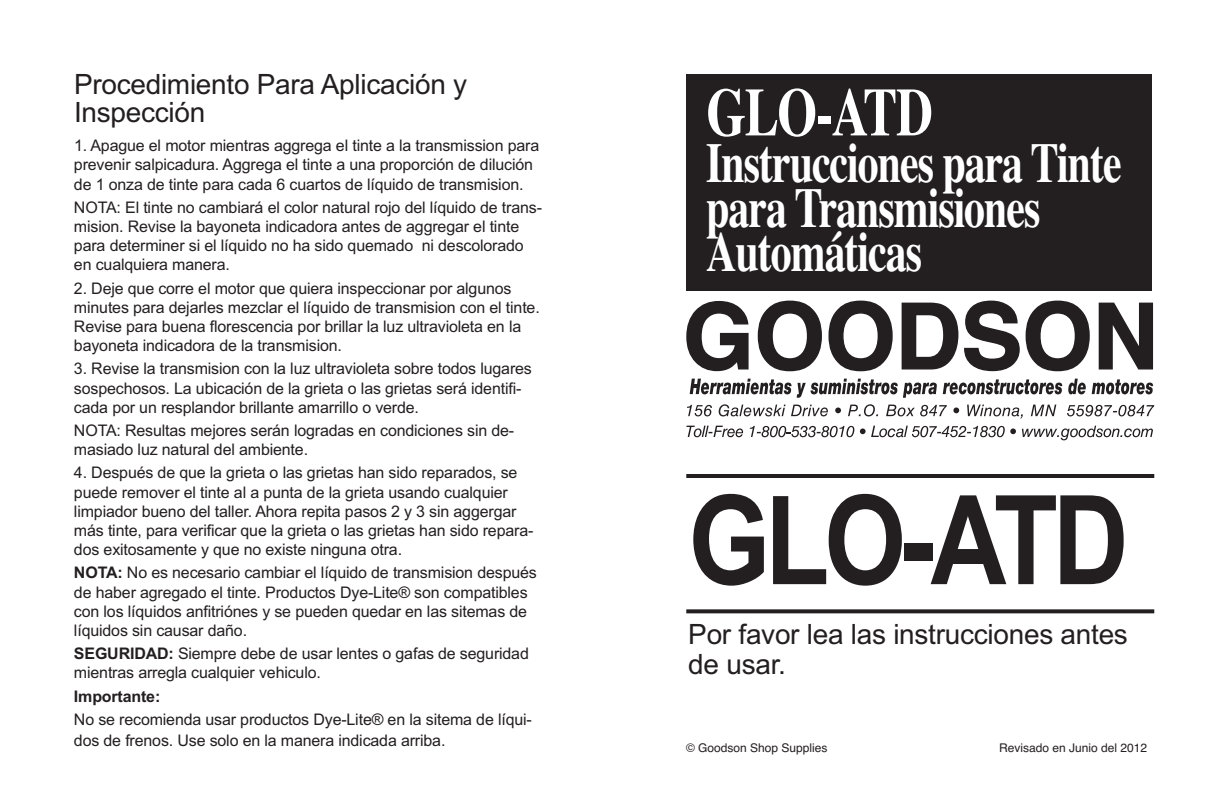
<style>
.page{position:relative;width:1224px;height:792px;background:#fff}
.page>*{position:absolute;margin:0;border:0;box-sizing:border-box;transform-origin:0 0}
.t1{font:700 124px "Arial";letter-spacing:-.05em;color:#231f20;scale:.85 1}
.t2{font:700 68px "Times";letter-spacing:-.025em;color:#fff;scale:.75 1}
.t3{font:700 56px/44.8px "Times";letter-spacing:-.025em;color:#fff;scale:.75 1}
.t4{font:28px/28px "Arial";letter-spacing:-.01em;color:#231f20}
.t5{font:16px/19.2px "Arial";letter-spacing:-.01em;color:#231f20}
.t6{font:700 16px "Arial";letter-spacing:-.01em;color:#231f20}
.t7{font:12px "Helvetica";color:#231f20}
.s1{font-weight:700}
</style>
<div class="page">
<div style="left:686px;top:74px;width:466px;height:216px;background:#231f20"></div>
<svg style="left:686px;top:301px;width:63px;height:71px"></svg>
<svg style="left:757px;top:301px;width:136px;height:71px"></svg>
<svg style="left:901px;top:301px;width:189px;height:71px"></svg>
<svg style="left:1098px;top:302px;width:56px;height:68px"></svg>
<svg style="left:687px;top:405px;width:25px;height:11px"></svg>
<svg style="left:719px;top:404px;width:109px;height:12px"></svg>
<svg style="left:835px;top:408px;width:6px;height:5px"></svg>
<svg style="left:848px;top:404px;width:30px;height:12px"></svg>
<svg style="left:886px;top:405px;width:61px;height:11px"></svg>
<svg style="left:953px;top:408px;width:6px;height:5px"></svg>
<svg style="left:967px;top:405px;width:56px;height:14px"></svg>
<svg style="left:1031px;top:405px;width:25px;height:11px"></svg>
<svg style="left:1067px;top:405px;width:87px;height:11px"></svg>
<svg style="left:686px;top:426px;width:57px;height:11px"></svg>
<svg style="left:750px;top:426px;width:104px;height:11px"></svg>
<svg style="left:860px;top:426px;width:156px;height:11px"></svg>
<svg style="left:1022px;top:426px;width:131px;height:14px"></svg>
<svg style="left:690px;top:379px;width:247px;height:19px"></svg>
<svg style="left:943px;top:379px;width:119px;height:15px"></svg>
<svg style="left:1068px;top:379px;width:18px;height:15px"></svg>
<svg style="left:1092px;top:379px;width:61px;height:15px"></svg>
<hr style="left:686px;top:474px;width:468px;height:4px;background:#231f20">
<svg style="left:686px;top:609px;width:468px;height:4px;background:#363334"></svg>
<h3 class="t4" style="left:74px;top:71px;width:395px">Procedimiento Para Aplicación y<br>Inspección</h3>
<p class="t5" style="left:74px;top:136px;width:467px">1. Apague el motor mientras aggrega el tinte a la transmission para prevenir salpicadura. Aggrega el tinte a una proporción de dilución de 1 onza de tinte para cada 6 cuartos de líquido de transmision.</p>
<p class="t5" style="left:74px;top:198px;width:470px">NOTA: El tinte no cambiará el color natural rojo del líquido de trans&shy;mision. Revise la bayoneta indicadora antes de aggregar el tinte para determiner si el líquido no ha sido quemado ni descolorado en cualquiera manera.</p>
<p class="t5" style="left:74px;top:279px;width:467px">2. Deje que corre el motor que quiera inspeccionar por algunos minutes para dejarles mezclar el líquido de transmision con el tinte.<br>Revise para buena florescencia por brillar la luz ultravioleta en la bayoneta indicadora de la transmision.</p>
<p class="t5" style="left:74px;top:359px;width:459px">3. Revise la transmision con la luz ultravioleta sobre todos lugares sospechosos. La ubicación de la grieta o las grietas será identifi&shy;cada por un resplandor brillante amarrillo o verde.</p>
<p class="t5" style="left:74px;top:421px;width:442px">NOTA: Resultas mejores serán logradas en condiciones sin de&shy;masiado luz natural del ambiente.</p>
<p class="t5" style="left:74px;top:463px;width:461px">4. Después de que la grieta o las grietas han sido reparados, se puede remover el tinte al a punta de la grieta usando cualquier limpiador bueno del taller. Ahora repita pasos 2 y 3 sin aggergar más tinte, para verificar que la grieta o las grietas han sido repara&shy;dos exitosamente y que no existe ninguna otra.</p>
<p class="t5" style="left:74px;top:563px;width:464px"><span class="s1">NOTA:</span> No es necesario cambiar el líquido de transmision después de haber agregado el tinte. Productos Dye-Lite® son compatibles con los líquidos anfitriónes y se pueden quedar en las sitemas de líquidos sin causar daño.</p>
<p class="t5" style="left:74px;top:644px;width:456px"><span class="s1">SEGURIDAD:</span> Siempre debe de usar lentes o gafas de seguridad mientras arregla cualquier vehiculo.</p>
<p class="t6" style="left:74px;top:687px;width:88px">Importante:</p>
<p class="t5" style="left:74px;top:709px;width:459px;line-height:20.6px">No se recomienda usar productos Dye-Lite® en la sitema de líqui&shy;dos de frenos. Use solo en la manera indicada arriba.</p>
<h2 class="t2" style="left:706px;top:72px;width:304px">GLO-ATD</h2>
<h3 class="t3" style="left:706px;top:140px;width:555px">Instrucciones para Tinte para Transmisiones<br>Automáticas</h3>
<h1 class="t1" style="left:688px;top:469px;width:520px">GLO-ATD</h1>
<h3 class="t4" style="left:688px;top:619px;width:441px;line-height:30px">Por favor lea las instrucciones antes de usar.</h3>
<p class="t7" style="left:686px;top:741px;width:143px">© Goodson Shop Supplies</p>
<p class="t7" style="left:999px;top:741px;width:150px">Revisado en Junio del 2012</p>
</div>
